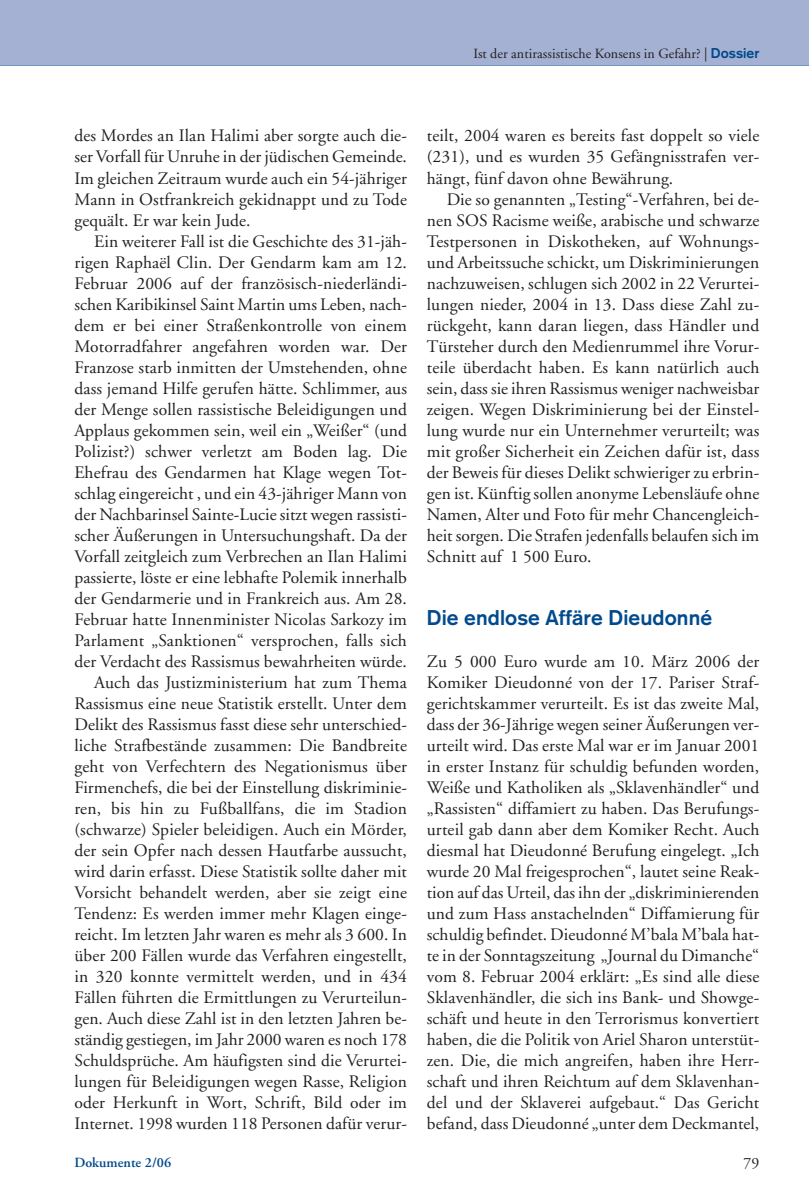
<style>
.page{position:relative;width:809px;height:1191px;background:#fff}
.page>*{position:absolute;margin:0;border:0;box-sizing:border-box;transform-origin:0 0}
.t1{font:700 21px "Akzidenz Grotesk";letter-spacing:.005em;color:#004a8d}
.t2{font:17.5px/21px "Adobe Garamond";letter-spacing:.005em;color:#231f20;text-align:justify}
.t3{font:15.75px "Adobe Garamond";color:#231f20}
.t4{font:14px "Adobe Garamond";letter-spacing:.005em;color:#231f20}
.t5{font:600 14px "Adobe Garamond";letter-spacing:.005em;color:#004a8d}
.s1{font-family:"Akzidenz Grotesk";font-weight:700;color:#004a8d}
</style>
<div class="page">
<hr style="left:0;top:65px;width:808px;height:1px;background:#004a8d">
<div style="left:0;top:1px;width:808px;height:64px;background:#a4b1d2"></div>
<p class="t4" style="left:473px;top:48px;width:287px">Ist der antirassistische Konsens in Gefahr? | <span class="s1">Dossier</span></p>
<p class="t2" style="left:74px;top:127px;width:334px">des Mordes an Ilan Halimi aber sorgte auch die&shy;ser Vorfall für Unruhe in der jüdischen Gemeinde.<br>Im gleichen Zeitraum wurde auch ein 54-jähriger Mann in Ostfrankreich gekidnappt und zu Tode gequält. Er war kein Jude.</p>
<p class="t2" style="left:74px;top:232px;width:334px;text-align:right">Ein weiterer Fall ist die Geschichte des 31-jäh&shy;rigen Raphaël Clin. Der Gendarm kam am 12.<br>Februar 2006 auf der französisch-niederländi&shy;schen Karibikinsel Saint Martin ums Leben, nach&shy;dem er bei einer Straßenkontrolle von einem Motorradfahrer angefahren worden war. Der Franzose starb inmitten der Umstehenden, ohne dass jemand Hilfe gerufen hätte. Schlimmer, aus der Menge sollen rassistische Beleidigungen und Applaus gekommen sein, weil ein „Weißer“ (und Polizist?) schwer verletzt am Boden lag. Die Ehefrau des Gendarmen hat Klage wegen Tot&shy;schlag eingereicht , und ein 43-jähriger Mann von der Nachbarinsel Sainte-Lucie sitzt wegen rassisti&shy;scher Äußerungen in Untersuchungshaft. Da der Vorfall zeitgleich zum Verbrechen an Ilan Halimi passierte, löste er eine lebhafte Polemik innerhalb der Gendarmerie und in Frankreich aus. Am 28.<br>Februar hatte Innenminister Nicolas Sarkozy im Parlament „Sanktionen“ versprochen, falls sich der Verdacht des Rassismus bewahrheiten würde.<br>Auch das Justizministerium hat zum Thema Rassismus eine neue Statistik erstellt. Unter dem Delikt des Rassismus fasst diese sehr unterschied&shy;liche Strafbestände zusammen: Die Bandbreite geht von Verfechtern des Negationismus über Firmenchefs, die bei der Einstellung diskriminie&shy;ren, bis hin zu Fußballfans, die im Stadion (schwarze) Spieler beleidigen. Auch ein Mörder, der sein Opfer nach dessen Hautfarbe aussucht, wird darin erfasst. Diese Statistik sollte daher mit Vorsicht behandelt werden, aber sie zeigt eine Tendenz: Es werden immer mehr Klagen einge&shy;reicht. Im letzten Jahr waren es mehr als 3 600. In über 200 Fällen wurde das Verfahren eingestellt, in 320 konnte vermittelt werden, und in 434<br>Fällen führten die Ermittlungen zu Verurteilun&shy;gen. Auch diese Zahl ist in den letzten Jahren be&shy;ständig gestiegen, im Jahr 2000 waren es noch 178<br>Schuldsprüche. Am häufigsten sind die Verurtei&shy;lungen für Beleidigungen wegen Rasse, Religion oder Herkunft in Wort, Schrift, Bild oder im Internet. 1998 wurden 118 Personen dafür verur-</p>
<p class="t2" style="left:427px;top:127px;width:334px">teilt, 2004 waren es bereits fast doppelt so viele (231), und es wurden 35 Gefängnisstrafen ver&shy;hängt, fünf davon ohne Bewährung.</p>
<p class="t2" style="left:427px;top:190px;width:334px;text-indent:20px">Die so genannten „Testing“-Verfahren, bei de&shy;nen SOS Racisme weiße, arabische und schwarze Testpersonen in Diskotheken, auf Wohnungs&shy;und Arbeitssuche schickt, um Diskriminierungen nachzuweisen, schlugen sich 2002 in 22 Verurtei&shy;lungen nieder, 2004 in 13. Dass diese Zahl zu&shy;rückgeht, kann daran liegen, dass Händler und Türsteher durch den Medienrummel ihre Vorur&shy;teile überdacht haben. Es kann natürlich auch sein, dass sie ihren Rassismus weniger nachweisbar zeigen. Wegen Diskriminierung bei der Einstel&shy;lung wurde nur ein Unternehmer verurteilt; was mit großer Sicherheit ein Zeichen dafür ist, dass der Beweis für dieses Delikt schwieriger zu erbrin&shy;gen ist. Künftig sollen anonyme Lebensläufe ohne Namen, Alter und Foto für mehr Chancengleich&shy;heit sorgen. Die Strafen jedenfalls belaufen sich im Schnitt auf 1 500 Euro.</p>
<p class="t1" style="left:427px;top:609px;width:287px">Die endlose Affäre Dieudonné</p>
<p class="t2" style="left:427px;top:652px;width:334px">Zu 5 000 Euro wurde am 10. März 2006 der Komiker Dieudonné von der 17. Pariser Straf&shy;gerichtskammer verurteilt. Es ist das zweite Mal, dass der 36-Jährige wegen seiner Äußerungen ver&shy;urteilt wird. Das erste Mal war er im Januar 2001 in erster Instanz für schuldig befunden worden, Weiße und Katholiken als „Sklavenhändler“ und „Rassisten“ diffamiert zu haben. Das Berufungs&shy;urteil gab dann aber dem Komiker Recht. Auch diesmal hat Dieudonné Berufung eingelegt. „Ich wurde 20 Mal freigesprochen“, lautet seine Reak&shy;tion auf das Urteil, das ihn der „diskriminierenden und zum Hass anstachelnden“ Diffamierung für schuldig befindet. Dieudonné M’bala M’bala hat&shy;te in der Sonntagszeitung „Journal du Dimanche“ vom 8. Februar 2004 erklärt: „Es sind alle diese Sklavenhändler, die sich ins Bank- und Showge&shy;schäft und heute in den Terrorismus konvertiert haben, die die Politik von Ariel Sharon unterstüt&shy;zen. Die, die mich angreifen, haben ihre Herr&shy;schaft und ihren Reichtum auf dem Sklavenhan&shy;del und der Sklaverei aufgebaut.“ Das Gericht befand, dass Dieudonné „unter dem Deckmantel,</p>
<p class="t5" style="left:74px;top:1156px;width:98px">Dokumente 2/06</p>
<p class="t3" style="left:743px;top:1156px;width:17px">79</p>
</div>
